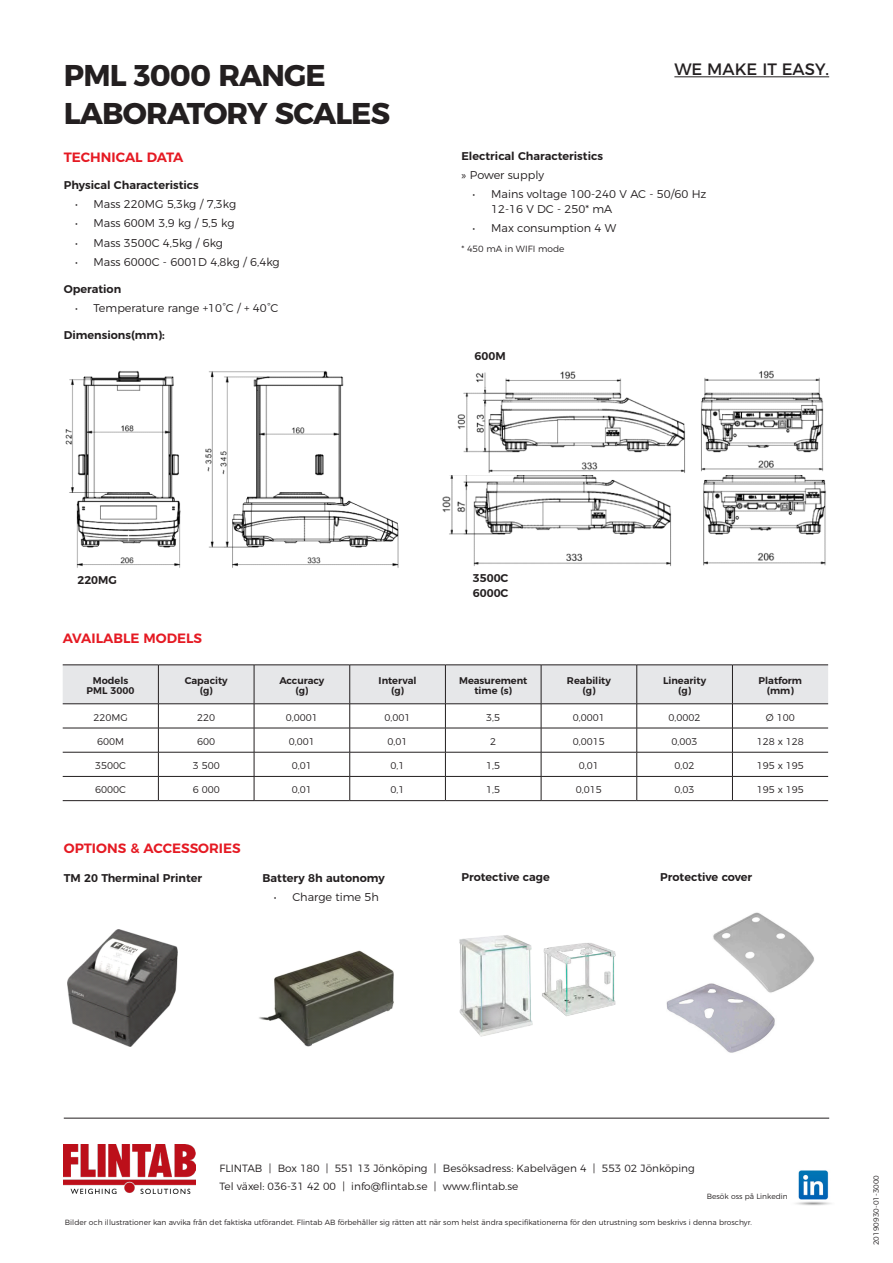
<style>
.page{position:relative;width:893px;height:1263px;background:#fff}
.page>*{position:absolute;margin:0;border:0;box-sizing:border-box;transform-origin:0 0}
.t1{font:700 30px/37.5px "Montserrat";letter-spacing:-.03em;color:#231f20}
.t2{font:16.5px "Montserrat";color:#231f20}
.Röd_mellanrubrik_1{font:600 13.5px "Montserrat";color:#e51a23}
.t3{font:300 11.25px/15px "Montserrat";color:#231f20}
.Underrubrik{font:600 11.25px/14.2px "Montserrat";color:#231f20}
.t4{font:300 10.5px/18px "Montserrat";color:#231f20}
.Tabelltext{font:300 9.75px "Montserrat";color:#231f20}
.Tabellrubrik{font:600 9.75px/10.5px "Montserrat";color:#231f20;text-align:center}
.Brödttext{font:300 9px "Montserrat";color:#231f20}
.Brödttext-2{font:300 7.5px "Montserrat";color:#231f20}
.s1{font-family:"Myriad Pro";font-weight:400}
</style>
<div class="page">
<hr style="left:674px;top:76px;width:155px;height:1px;background:#231f20">
<img style="left:64px;top:1145px;width:131px;height:49px">
<hr style="left:64px;top:1118px;width:765px;height:1px;background:#231f20">
<img style="left:795px;top:1170px;width:36px;height:36px">
<svg style="left:63px;top:666px;width:765px;height:134px"></svg>
<hr style="left:63px;top:665px;width:95px;height:1px;background:#231f20">
<hr style="left:158px;top:665px;width:96px;height:1px;background:#231f20">
<hr style="left:254px;top:665px;width:96px;height:1px;background:#231f20">
<hr style="left:350px;top:665px;width:95px;height:1px;background:#231f20">
<hr style="left:445px;top:665px;width:96px;height:1px;background:#231f20">
<hr style="left:541px;top:665px;width:96px;height:1px;background:#231f20">
<hr style="left:637px;top:665px;width:95px;height:1px;background:#231f20">
<hr style="left:732px;top:665px;width:96px;height:1px;background:#231f20">
<hr style="left:63px;top:703px;width:95px;height:1px;background:#231f20">
<hr style="left:158px;top:703px;width:96px;height:1px;background:#231f20">
<hr style="left:254px;top:703px;width:96px;height:1px;background:#231f20">
<hr style="left:350px;top:703px;width:95px;height:1px;background:#231f20">
<hr style="left:445px;top:703px;width:96px;height:1px;background:#231f20">
<hr style="left:541px;top:703px;width:96px;height:1px;background:#231f20">
<hr style="left:637px;top:703px;width:95px;height:1px;background:#231f20">
<hr style="left:732px;top:703px;width:96px;height:1px;background:#231f20">
<hr style="left:63px;top:728px;width:95px;height:1px;background:#231f20">
<hr style="left:158px;top:728px;width:96px;height:1px;background:#231f20">
<hr style="left:254px;top:728px;width:96px;height:1px;background:#231f20">
<hr style="left:350px;top:728px;width:95px;height:1px;background:#231f20">
<hr style="left:445px;top:728px;width:96px;height:1px;background:#231f20">
<hr style="left:541px;top:728px;width:96px;height:1px;background:#231f20">
<hr style="left:637px;top:728px;width:95px;height:1px;background:#231f20">
<hr style="left:732px;top:728px;width:96px;height:1px;background:#231f20">
<hr style="left:63px;top:752px;width:95px;height:1px;background:#231f20">
<hr style="left:158px;top:752px;width:96px;height:1px;background:#231f20">
<hr style="left:254px;top:752px;width:96px;height:1px;background:#231f20">
<hr style="left:350px;top:752px;width:95px;height:1px;background:#231f20">
<hr style="left:445px;top:752px;width:96px;height:1px;background:#231f20">
<hr style="left:541px;top:752px;width:96px;height:1px;background:#231f20">
<hr style="left:637px;top:752px;width:95px;height:1px;background:#231f20">
<hr style="left:732px;top:752px;width:96px;height:1px;background:#231f20">
<hr style="left:63px;top:776px;width:95px;height:1px;background:#231f20">
<hr style="left:158px;top:776px;width:96px;height:1px;background:#231f20">
<hr style="left:254px;top:776px;width:96px;height:1px;background:#231f20">
<hr style="left:350px;top:776px;width:95px;height:1px;background:#231f20">
<hr style="left:445px;top:776px;width:96px;height:1px;background:#231f20">
<hr style="left:541px;top:776px;width:96px;height:1px;background:#231f20">
<hr style="left:637px;top:776px;width:95px;height:1px;background:#231f20">
<hr style="left:732px;top:776px;width:96px;height:1px;background:#231f20">
<hr style="left:63px;top:800px;width:95px;height:1px;background:#231f20">
<hr style="left:158px;top:800px;width:96px;height:1px;background:#231f20">
<hr style="left:254px;top:800px;width:96px;height:1px;background:#231f20">
<hr style="left:350px;top:800px;width:95px;height:1px;background:#231f20">
<hr style="left:445px;top:800px;width:96px;height:1px;background:#231f20">
<hr style="left:541px;top:800px;width:96px;height:1px;background:#231f20">
<hr style="left:637px;top:800px;width:95px;height:1px;background:#231f20">
<hr style="left:732px;top:800px;width:96px;height:1px;background:#231f20">
<img style="left:67px;top:929px;width:110px;height:118px">
<img style="left:259px;top:950px;width:135px;height:97px">
<img style="left:459px;top:935px;width:157px;height:102px">
<img style="left:713px;top:912px;width:101px;height:79px">
<img style="left:666px;top:979px;width:111px;height:74px">
<img style="left:65px;top:370px;width:334px;height:198px">
<img style="left:442px;top:475px;width:384px;height:91px">
<img style="left:457px;top:370px;width:367px;height:103px">
<p class="t1" style="left:64px;top:54px;width:328px">PML 3000 RANGE<br>LABORATORY SCALES</p>
<p class="Röd_mellanrubrik_1" style="left:64px;top:146px;width:121px">TECHNICAL DATA</p>
<p class="Underrubrik" style="left:64px;top:177px;width:137px">Physical Characteristics</p>
<p class="t3" style="left:75px;top:196px;width:163px">• Mass 220MG 5,3kg / 7,3kg</p>
<p class="t3" style="left:75px;top:215px;width:161px">• Mass 600M 3,9 kg / 5,5 kg</p>
<p class="t3" style="left:75px;top:234px;width:149px">• Mass 3500C 4,5kg / 6kg</p>
<p class="t3" style="left:75px;top:253px;width:206px">• Mass 6000C - 6001D 4,8kg / 6,4kg</p>
<p class="Underrubrik" style="left:64px;top:281px;width:59px">Operation</p>
<p class="t3" style="left:75px;top:300px;width:205px">• Temperature range +10°C / + 40°C</p>
<p class="Underrubrik" style="left:64px;top:327px;width:103px">Dimensions(mm):</p>
<h2 class="t2" style="left:674px;top:56px;width:156px">WE MAKE IT EASY.</h2>
<p class="Underrubrik" style="left:461px;top:148px;width:143px">Electrical Characteristics</p>
<p class="t3" style="left:461px;top:167px;width:84px"><span class="s1">»</span> Power supply</p>
<p class="t3" style="left:491px;top:186px;width:217px;text-indent:-18px">• Mains voltage 100-240 V AC - 50/60 Hz<br>12-16 V DC - 250* mA</p>
<p class="t3" style="left:473px;top:220px;width:145px">• Max consumption 4 W</p>
<p class="Brödttext" style="left:461px;top:241px;width:105px">* 450 mA in WIFI mode</p>
<p class="Underrubrik" style="left:475px;top:348px;width:33px">600M</p>
<p class="Underrubrik" style="left:77px;top:572px;width:41px">220MG</p>
<p class="Underrubrik" style="left:473px;top:570px;width:37px">3500C<br>6000C</p>
<p class="Röd_mellanrubrik_1" style="left:63px;top:627px;width:141px">AVAILABLE MODELS</p>
<p class="Tabellrubrik" style="left:87px;top:674px;width:49px">Models<br>PML 3000</p>
<p class="Tabellrubrik" style="left:185px;top:674px;width:45px">Capacity (g)</p>
<p class="Tabellrubrik" style="left:279px;top:674px;width:47px">Accuracy (g)</p>
<p class="Tabellrubrik" style="left:379px;top:674px;width:39px">Interval (g)</p>
<p class="Tabellrubrik" style="left:459px;top:674px;width:70px">Measurement time (s)</p>
<p class="Tabellrubrik" style="left:567px;top:674px;width:45px">Reability</p>
<p class="Tabellrubrik" style="left:582px;top:685px;width:15px">(g)</p>
<p class="Tabellrubrik" style="left:663px;top:674px;width:45px">Linearity</p>
<p class="Tabellrubrik" style="left:678px;top:685px;width:15px">(g)</p>
<p class="Tabellrubrik" style="left:758px;top:674px;width:45px">Platform</p>
<p class="Tabellrubrik" style="left:767px;top:685px;width:28px">(mm)</p>
<p class="Tabelltext" style="left:93px;top:709px;width:36px">220MG</p>
<p class="Tabelltext" style="left:197px;top:709px;width:20px">220</p>
<p class="Tabelltext" style="left:286px;top:709px;width:33px">0,0001</p>
<p class="Tabelltext" style="left:385px;top:709px;width:27px">0,001</p>
<p class="Tabelltext" style="left:486px;top:709px;width:15px">3,5</p>
<p class="Tabelltext" style="left:573px;top:709px;width:33px">0,0001</p>
<p class="Tabelltext" style="left:669px;top:709px;width:33px">0,0002</p>
<p class="Tabelltext" style="left:766px;top:709px;width:30px">Ø 100</p>
<p class="Tabelltext" style="left:97px;top:734px;width:29px">600M</p>
<p class="Tabelltext" style="left:197px;top:734px;width:20px">600</p>
<p class="Tabelltext" style="left:289px;top:734px;width:27px">0,001</p>
<p class="Tabelltext" style="left:388px;top:734px;width:21px">0,01</p>
<p class="Tabelltext" style="left:490px;top:734px;width:8px">2</p>
<p class="Tabelltext" style="left:573px;top:734px;width:33px">0,0015</p>
<p class="Tabelltext" style="left:672px;top:734px;width:27px">0,003</p>
<p class="Tabelltext" style="left:757px;top:734px;width:49px">128 x 128</p>
<p class="Tabelltext" style="left:95px;top:758px;width:32px">3500C</p>
<p class="Tabelltext" style="left:193px;top:758px;width:28px">3 500</p>
<p class="Tabelltext" style="left:292px;top:758px;width:21px">0,01</p>
<p class="Tabelltext" style="left:391px;top:758px;width:15px">0,1</p>
<p class="Tabelltext" style="left:486px;top:758px;width:15px">1,5</p>
<p class="Tabelltext" style="left:579px;top:758px;width:21px">0,01</p>
<p class="Tabelltext" style="left:675px;top:758px;width:21px">0,02</p>
<p class="Tabelltext" style="left:757px;top:758px;width:49px">195 x 195</p>
<p class="Tabelltext" style="left:95px;top:782px;width:32px">6000C</p>
<p class="Tabelltext" style="left:193px;top:782px;width:28px">6 000</p>
<p class="Tabelltext" style="left:292px;top:782px;width:21px">0,01</p>
<p class="Tabelltext" style="left:391px;top:782px;width:15px">0,1</p>
<p class="Tabelltext" style="left:486px;top:782px;width:15px">1,5</p>
<p class="Tabelltext" style="left:576px;top:782px;width:27px">0,015</p>
<p class="Tabelltext" style="left:675px;top:782px;width:21px">0,03</p>
<p class="Tabelltext" style="left:757px;top:782px;width:49px">195 x 195</p>
<p class="Röd_mellanrubrik_1" style="left:64px;top:837px;width:179px">OPTIONS &amp; ACCESSORIES</p>
<p class="Underrubrik" style="left:64px;top:869px;width:140px">TM 20 Therminal Printer</p>
<p class="Underrubrik" style="left:263px;top:870px;width:124px">Battery 8h autonomy</p>
<p class="Underrubrik" style="left:461px;top:869px;width:90px">Protective cage</p>
<p class="Underrubrik" style="left:660px;top:869px;width:94px">Protective cover</p>
<p class="t3" style="left:274px;top:889px;width:107px">• Charge time 5h</p>
<p class="t4" style="left:220px;top:1158px;width:477px">FLINTAB | Box 180 | 551 13 Jönköping | Besöksadress: Kabelvägen 4 | 553 02 Jönköping<br>Tel växel: 036-31 42 00 | info@flintab.se | www.flintab.se</p>
<p class="Brödttext-2" style="left:707px;top:1191px;width:83px">Besök oss på Linkedin</p>
<p class="Brödttext-2" style="left:65px;top:1216px;width:689px">Bilder och illustrationer kan avvika från det faktiska utförandet. Flintab AB förbehåller sig rätten att när som helst ändra specifikationerna för den utrustning som beskrivs i denna broschyr.</p>
<p class="Brödttext-2" style="left:870px;top:1245px;width:72px;rotate:-90deg">20190930-01-3000</p>
</div>
